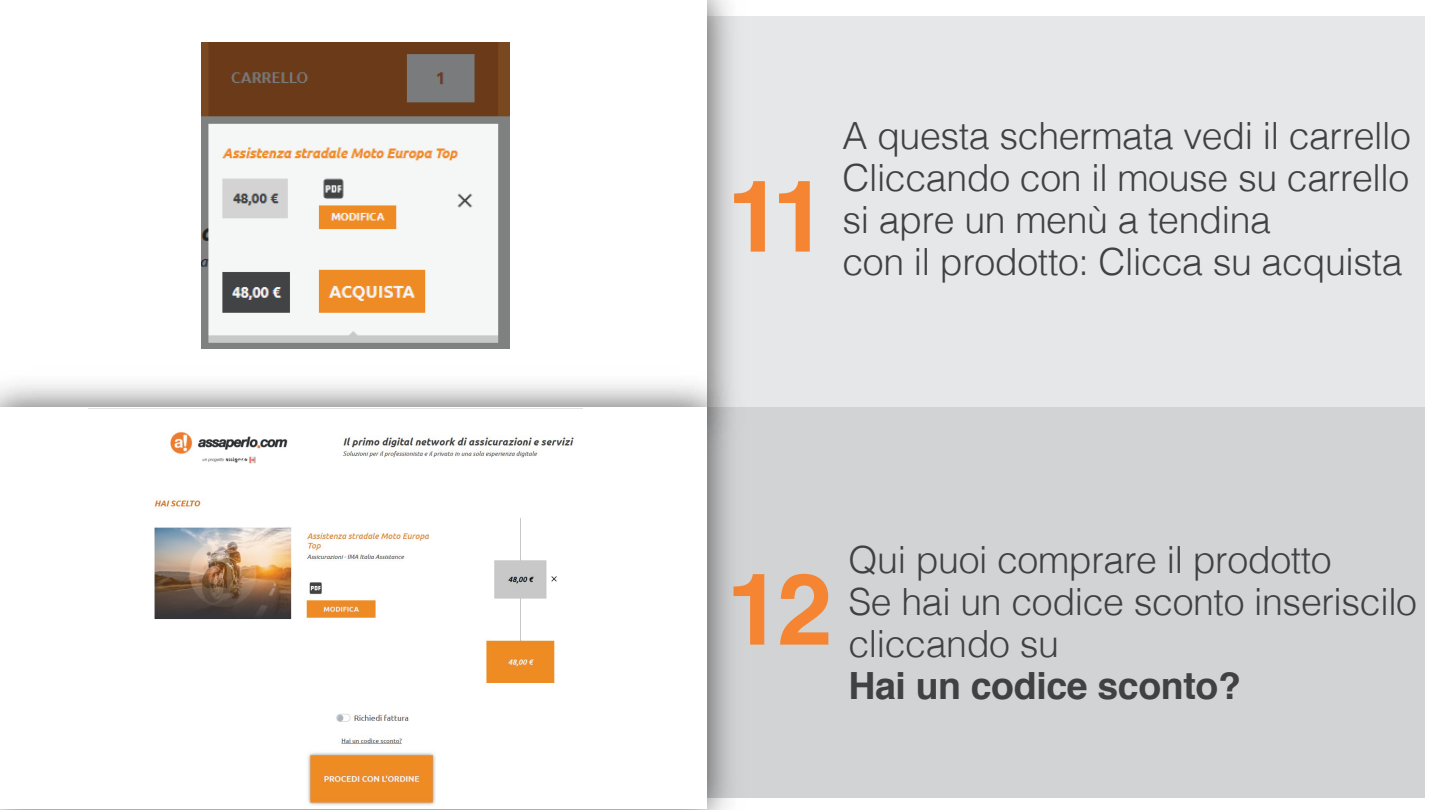
<style>
.page{position:relative;width:1440px;height:810px;background:#fff}
.page>*{position:absolute;margin:0;border:0;box-sizing:border-box;transform-origin:0 0}
.t1{font:700 99.52px "Helvetica";color:#f58532}
.t2{font:300 37.5px/42px "Helvetica";letter-spacing:-.01em;color:#414042}
.t3{font:700 37.5px "Helvetica";letter-spacing:-.01em;color:#414042}
</style>
<div class="page">
<div style="left:696px;top:16px;width:729px;height:391px;background:#e6e7e8"></div>
<div style="left:696px;top:407px;width:729px;height:390px;background:#d1d3d4"></div>
<div style="left:0;top:1px;width:707px;height:417px;background:#fff"></div>
<div style="left:0;top:407px;width:707px;height:401px;background:#fff"></div>
<img style="left:202px;top:42px;width:307px;height:306px">
<img style="left:88px;top:408px;width:494px;height:397px">
<h1 class="t1" style="left:727px;top:136px;width:102px">11</h1>
<p class="t2" style="left:842px;top:112px;width:570px">A questa schermata vedi il carrello<br>Cliccando con il mouse su carrello si apre un menù a tendina<br>con il prodotto: Clicca su acquista</p>
<h1 class="t1" style="left:727px;top:529px;width:107px">12</h1>
<p class="t2" style="left:848px;top:536px;width:570px">Qui puoi comprare il prodotto<br>Se hai un codice sconto inseriscilo cliccando su</p>
<p class="t3" style="left:848px;top:655px;width:394px">Hai un codice sconto?</p>
</div>
